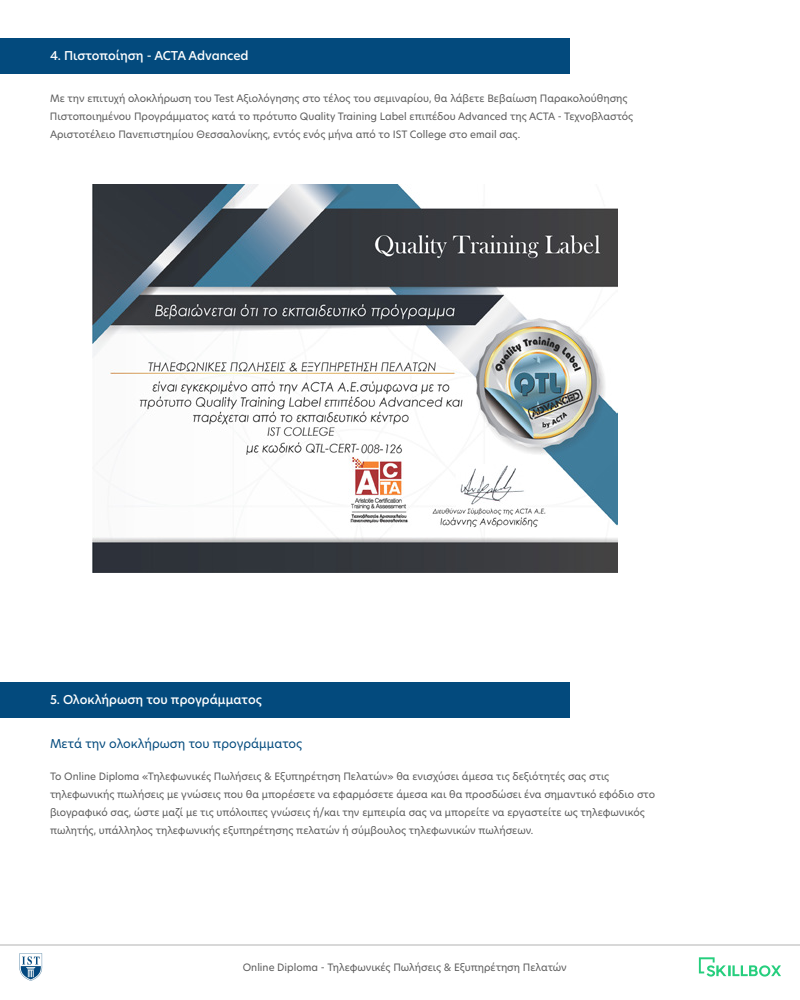
<style>
.page{position:relative;width:800px;height:1000px;background:#fff}
.page>*{position:absolute;margin:0;border:0;box-sizing:border-box;transform-origin:0 0}
.t1{font:500 12px "Hero New";color:#fff}
.t2{font:12px "Hero New";color:#034a7d}
.t3{font:10px/18px "Hero New";color:#5a5a5a}
</style>
<div class="page">
<img style="left:20px;top:953px;width:23px;height:28px">
<svg style="left:699px;top:957px;width:82px;height:20px"></svg>
<hr style="left:0;top:945px;width:800px;height:1px;background:#b3b3b3">
<div style="left:0;top:38px;width:570px;height:36px;background:#034a7d"></div>
<div style="left:0;top:682px;width:570px;height:36px;background:#034a7d"></div>
<img style="left:92px;top:184px;width:526px;height:389px">
<p class="t1" style="left:50px;top:47px;width:200px">4. Πιστοποίηση - ACTA Advanced</p>
<p class="t3" style="left:50px;top:89px;width:585px">Με την επιτυχή ολοκλή ρωση του Test Αξιολόγησης στο τέλος του σεμιναρίου, θα λά βετε Βεβαίωση Παρακολού θησης<br>Πιστοποιημένου Προγρά μματος κατά το πρότυπο Quality Training Label επιπέδου Advanced της ACTA - Τεχνοβλαστός<br>Αριστοτέλειο Πανεπιστημίου Θεσσαλονίκης, εντός ενός μήνα από το IST College στο email σας.</p>
<p class="t1" style="left:50px;top:691px;width:213px">5. Ολοκλή ρωση του προγράμματος</p>
<p class="t2" style="left:50px;top:735px;width:254px">Μετά την ολοκλή ρωση του προγρά μματος</p>
<p class="t3" style="left:50px;top:767px;width:607px">Το Οnline Diploma «Τηλεφωνικές Πωλήσεις &amp; Εξυπηρέτηση Πελατών» θα ενισχύσει άμεσα τις δεξιότητές σας στις τηλεφωνικής πωλήσεις με γνώσεις που θα μπορέσετε να εφαρμόσετε άμεσα και θα προσδώσει ένα σημαντικό εφόδιο στο βιογραφικό σας, ώστε μαζί με τις υπόλοιπες γνώσεις ή/και την εμπειρία σας να μπορείτε να εργαστείτε ως τηλεφωνικός πωλητής, υπάλληλος τηλεφωνικής εξυπηρέτησης πελατών ή σύμβουλος τηλεφωνικών πωλήσεων.</p>
<p class="t3" style="left:243px;top:958px;width:326px">Online Diploma - Τηλεφωνικές Πωλήσεις &amp; Εξυπηρέτηση Πελατών</p>
</div>
